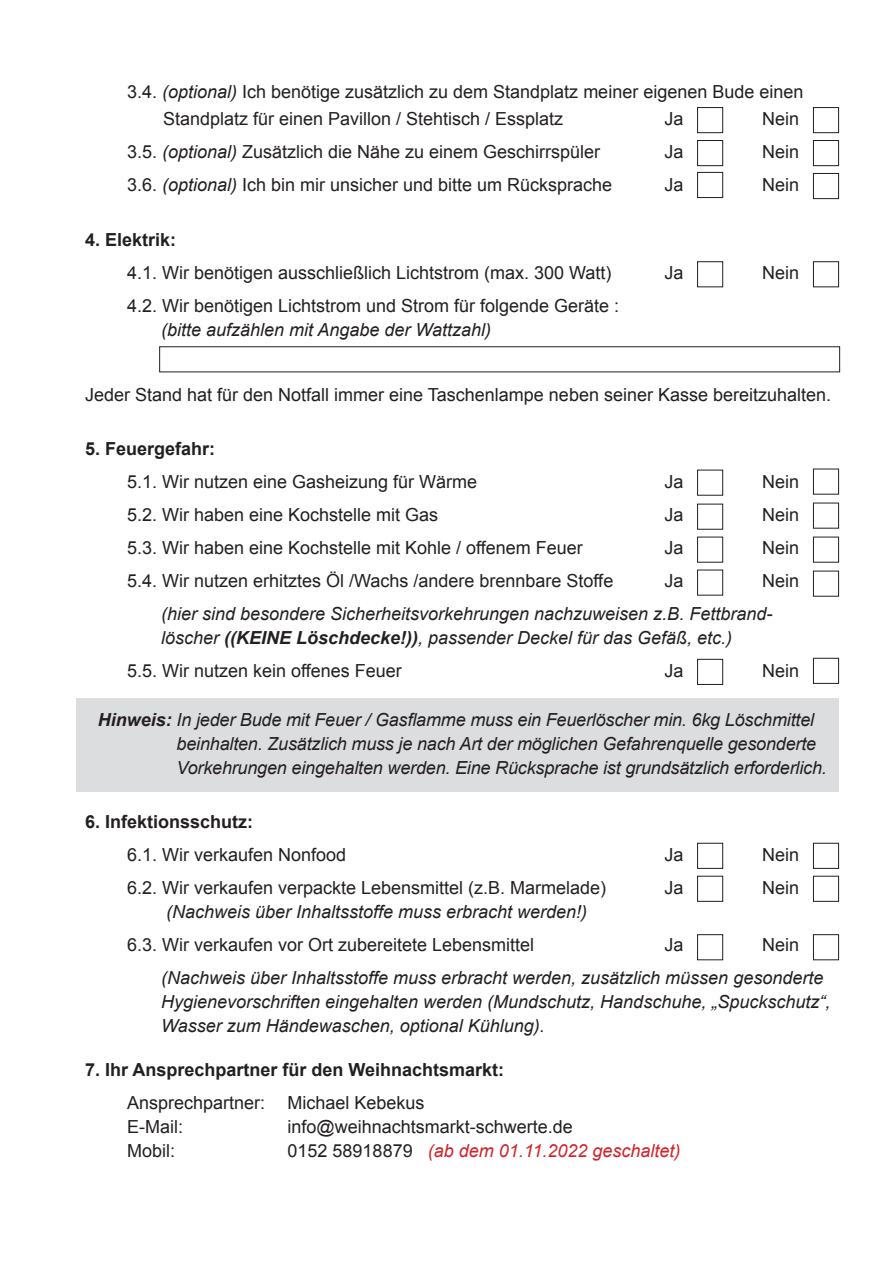
<style>
.page{position:relative;width:893px;height:1263px;background:#fff}
.page>*{position:absolute;margin:0;border:0;box-sizing:border-box;transform-origin:0 0}
.t1{font:18px/27px "Arial";color:#231f20}
.t2{font:italic 18px/24px "Arial";color:#231f20}
.t3{font:700 18px "Arial";color:#231f20}
.t4{font:italic 18px "Arial";color:#d1232a}
.s1{font-style:italic}
.s2{font-weight:700}
.s3{font-style:normal;color:#231f20}
</style>
<div class="page">
<div style="left:77px;top:698px;width:762px;height:94px;background:#dcdddf"></div>
<div style="left:697px;top:107px;width:26px;height:26px;border:1px solid #231f20"></div>
<div style="left:813px;top:107px;width:26px;height:26px;border:1px solid #231f20"></div>
<div style="left:697px;top:140px;width:26px;height:26px;border:1px solid #231f20"></div>
<div style="left:813px;top:140px;width:26px;height:26px;border:1px solid #231f20"></div>
<div style="left:697px;top:172px;width:26px;height:26px;border:1px solid #231f20"></div>
<div style="left:813px;top:173px;width:26px;height:26px;border:1px solid #231f20"></div>
<div style="left:697px;top:261px;width:26px;height:26px;border:1px solid #231f20"></div>
<div style="left:813px;top:261px;width:26px;height:26px;border:1px solid #231f20"></div>
<div style="left:697px;top:470px;width:26px;height:25px;border:1px solid #231f20"></div>
<div style="left:813px;top:469px;width:26px;height:25px;border:1px solid #231f20"></div>
<div style="left:697px;top:504px;width:26px;height:25px;border:1px solid #231f20"></div>
<div style="left:813px;top:503px;width:26px;height:25px;border:1px solid #231f20"></div>
<div style="left:697px;top:537px;width:26px;height:25px;border:1px solid #231f20"></div>
<div style="left:813px;top:537px;width:26px;height:25px;border:1px solid #231f20"></div>
<div style="left:697px;top:570px;width:26px;height:25px;border:1px solid #231f20"></div>
<div style="left:813px;top:571px;width:26px;height:25px;border:1px solid #231f20"></div>
<div style="left:697px;top:659px;width:26px;height:26px;border:1px solid #231f20"></div>
<div style="left:813px;top:658px;width:26px;height:26px;border:1px solid #231f20"></div>
<div style="left:697px;top:843px;width:26px;height:25px;border:1px solid #231f20"></div>
<div style="left:813px;top:843px;width:26px;height:25px;border:1px solid #231f20"></div>
<div style="left:697px;top:876px;width:26px;height:25px;border:1px solid #231f20"></div>
<div style="left:813px;top:876px;width:26px;height:25px;border:1px solid #231f20"></div>
<div style="left:697px;top:934px;width:26px;height:26px;border:1px solid #231f20"></div>
<div style="left:813px;top:934px;width:26px;height:26px;border:1px solid #231f20"></div>
<p class="t1" style="left:163px;top:79px;width:642px;text-indent:-36px">3.4. <span class="s1">(optional)</span> Ich benötige zusätzlich zu dem Standplatz meiner eigenen Bude einen<br>Standplatz für einen Pavillon / Stehtisch / Essplatz</p>
<p class="t1" style="left:665px;top:106px;width:21px">Ja</p>
<p class="t1" style="left:762px;top:106px;width:39px">Nein</p>
<p class="t1" style="left:127px;top:139px;width:475px">3.5. <span class="s1">(optional)</span> Zusätzlich die Nähe zu einem Geschirrspüler</p>
<p class="t1" style="left:665px;top:139px;width:21px">Ja</p>
<p class="t1" style="left:762px;top:139px;width:39px">Nein</p>
<p class="t1" style="left:127px;top:172px;width:487px">3.6. <span class="s1">(optional)</span> Ich bin mir unsicher und bitte um Rücksprache</p>
<p class="t1" style="left:665px;top:172px;width:21px">Ja</p>
<p class="t1" style="left:762px;top:172px;width:39px">Nein</p>
<p class="t3" style="left:85px;top:227px;width:93px">4. Elektrik:</p>
<p class="t1" style="left:127px;top:259px;width:486px">4.1. Wir benötigen ausschließlich Lichtstrom (max. 300 Watt)</p>
<p class="t1" style="left:665px;top:259px;width:21px">Ja</p>
<p class="t1" style="left:762px;top:259px;width:39px">Nein</p>
<p class="t1" style="left:127px;top:292px;width:494px">4.2. Wir benötigen Lichtstrom und Strom für folgende Geräte :</p>
<p class="t2" style="left:161px;top:318px;width:332px">(bitte aufzählen mit Angabe der Wattzahl)</p>
<p class="t1" style="left:85px;top:381px;width:748px">Jeder Stand hat für den Notfall immer eine Taschenlampe neben seiner Kasse bereitzuhalten.</p>
<p class="t3" style="left:85px;top:437px;width:132px">5. Feuergefahr:</p>
<p class="t1" style="left:127px;top:468px;width:352px">5.1. Wir nutzen eine Gasheizung für Wärme</p>
<p class="t1" style="left:665px;top:468px;width:21px">Ja</p>
<p class="t1" style="left:762px;top:468px;width:39px">Nein</p>
<p class="t1" style="left:127px;top:501px;width:313px">5.2. Wir haben eine Kochstelle mit Gas</p>
<p class="t1" style="left:665px;top:501px;width:21px">Ja</p>
<p class="t1" style="left:762px;top:501px;width:39px">Nein</p>
<p class="t1" style="left:127px;top:534px;width:457px">5.3. Wir haben eine Kochstelle mit Kohle / offenem Feuer</p>
<p class="t1" style="left:665px;top:534px;width:21px">Ja</p>
<p class="t1" style="left:762px;top:534px;width:39px">Nein</p>
<p class="t1" style="left:127px;top:567px;width:488px">5.4. Wir nutzen erhitztes Öl /Wachs /andere brennbare Stoffe</p>
<p class="t1" style="left:665px;top:567px;width:21px">Ja</p>
<p class="t1" style="left:762px;top:567px;width:39px">Nein</p>
<p class="t2" style="left:161px;top:602px;width:613px">(hier sind besondere Sicherheitsvorkehrungen nachzuweisen z.B. Fettbrand&shy;löscher <span class="s2">((KEINE Löschdecke!))</span>, passender Deckel für das Gefäß, etc.)</p>
<p class="t1" style="left:127px;top:657px;width:276px">5.5. Wir nutzen kein offenes Feuer</p>
<p class="t1" style="left:665px;top:657px;width:21px">Ja</p>
<p class="t1" style="left:762px;top:657px;width:39px">Nein</p>
<p class="t2" style="left:177px;top:708px;width:652px;text-indent:-79px"><span class="s2">Hinweis:</span> In jeder Bude mit Feuer / Gasflamme muss ein Feuerlöscher min. 6kg Löschmittel beinhalten. Zusätzlich muss je nach Art der möglichen Gefahrenquelle gesonderte<br>Vorkehrungen eingehalten werden. Eine Rücksprache ist grundsätzlich erforderlich.</p>
<p class="t3" style="left:85px;top:810px;width:170px">6. Infektionsschutz:</p>
<p class="t1" style="left:127px;top:842px;width:221px">6.1. Wir verkaufen Nonfood</p>
<p class="t1" style="left:665px;top:842px;width:21px">Ja</p>
<p class="t1" style="left:762px;top:842px;width:39px">Nein</p>
<p class="t1" style="left:127px;top:875px;width:481px">6.2. Wir verkaufen verpackte Lebensmittel (z.B. Marmelade)</p>
<p class="t1" style="left:665px;top:875px;width:21px">Ja</p>
<p class="t1" style="left:762px;top:875px;width:39px">Nein</p>
<p class="t2" style="left:166px;top:900px;width:423px">(Nachweis über Inhaltsstoffe muss erbracht werden!)</p>
<p class="t1" style="left:127px;top:932px;width:409px">6.3. Wir verkaufen vor Ort zubereitete Lebensmittel</p>
<p class="t1" style="left:665px;top:932px;width:21px">Ja</p>
<p class="t1" style="left:762px;top:932px;width:39px">Nein</p>
<p class="t2" style="left:161px;top:966px;width:671px">(Nachweis über Inhaltsstoffe muss erbracht werden, zusätzlich müssen gesonderte<br>Hygienevorschriften eingehalten werden (Mundschutz, Handschuhe, „Spuckschutz“,<br>Wasser zum Händewaschen, optional Kühlung).</p>
<p class="t3" style="left:85px;top:1057px;width:421px">7. Ihr Ansprechpartner für den Weihnachtsmarkt:</p>
<p class="t1" style="left:127px;top:1090px;width:299px;line-height:24px">Ansprechpartner: Michael Kebekus<br>E-Mail:</p>
<p class="t1" style="left:288px;top:1113px;width:287px">info@weihnachtsmarkt-schwerte.de</p>
<p class="t1" style="left:127px;top:1137px;width:50px">Mobil:</p>
<p class="t4" style="left:288px;top:1138px;width:394px"><span class="s3">0152 58918879</span> (ab dem 01.11.2022 geschaltet)</p>
</div>
